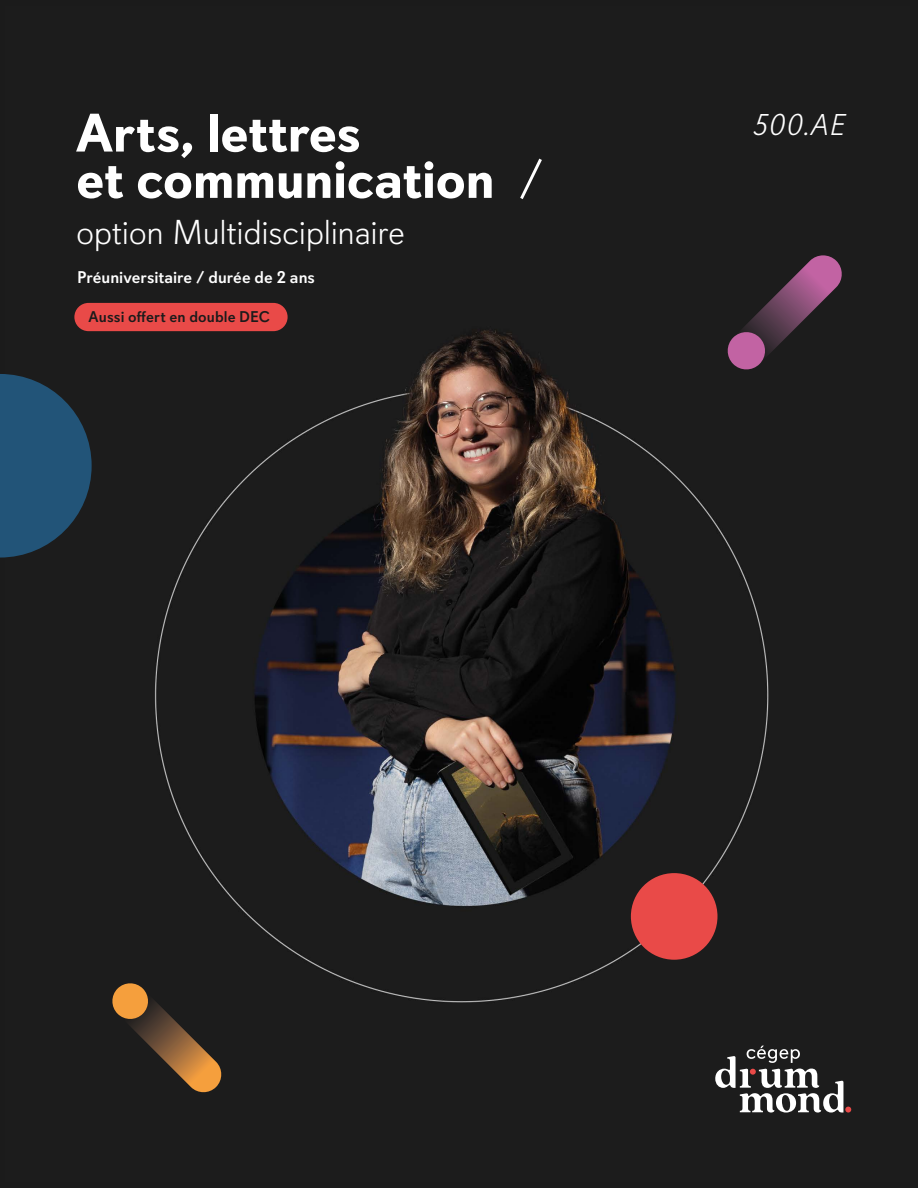
<style>
.page{position:relative;width:918px;height:1188px;background:#1b1b1b}
.page>*{position:absolute;margin:0;border:0;box-sizing:border-box;transform-origin:0 0}
.t1{font:700 54px/46.3px "Davis Sans";letter-spacing:-.005em;color:#fff}
.t2{font:300 34.5px "Davis Sans";letter-spacing:-.01em;color:#fff}
.t3{font:italic 300 30px "Davis Sans";color:#fff}
.t4{font:500 16.95px "Davis Sans";color:#fff}
.t5{font:500 15.45px "Davis Sans";letter-spacing:.005em;color:#1b1b1b}
.s1{font-weight:300}
</style>
<div class="page">
<img style="left:75px;top:302px;width:777px;height:809px">
<div style="left:74px;top:303px;width:214px;height:28px;background:#e94a48;border-radius:14px"></div>
<svg style="left:726px;top:255px;width:118px;height:116px"></svg>
<div style="left:631px;top:873px;width:86px;height:87px;background:#e94a48;border-radius:50%"></div>
<svg style="left:111px;top:982px;width:112px;height:112px"></svg>
<svg style="left:0;top:374px;width:92px;height:184px"></svg>
<svg style="left:715px;top:1046px;width:136px;height:67px"></svg>
<p class="t1" style="left:76px;top:111px;width:469px">Arts, lettres<br>et communication <span class="s1">/</span></p>
<p class="t2" style="left:76px;top:213px;width:330px">option Multidisciplinaire</p>
<p class="t4" style="left:77px;top:267px;width:239px">Préuniversitaire / durée de 2 ans</p>
<p class="t5" style="left:89px;top:308px;width:183px">Aussi offert en double DEC</p>
<p class="t3" style="left:753px;top:108px;width:94px">500.AE</p>
</div>
